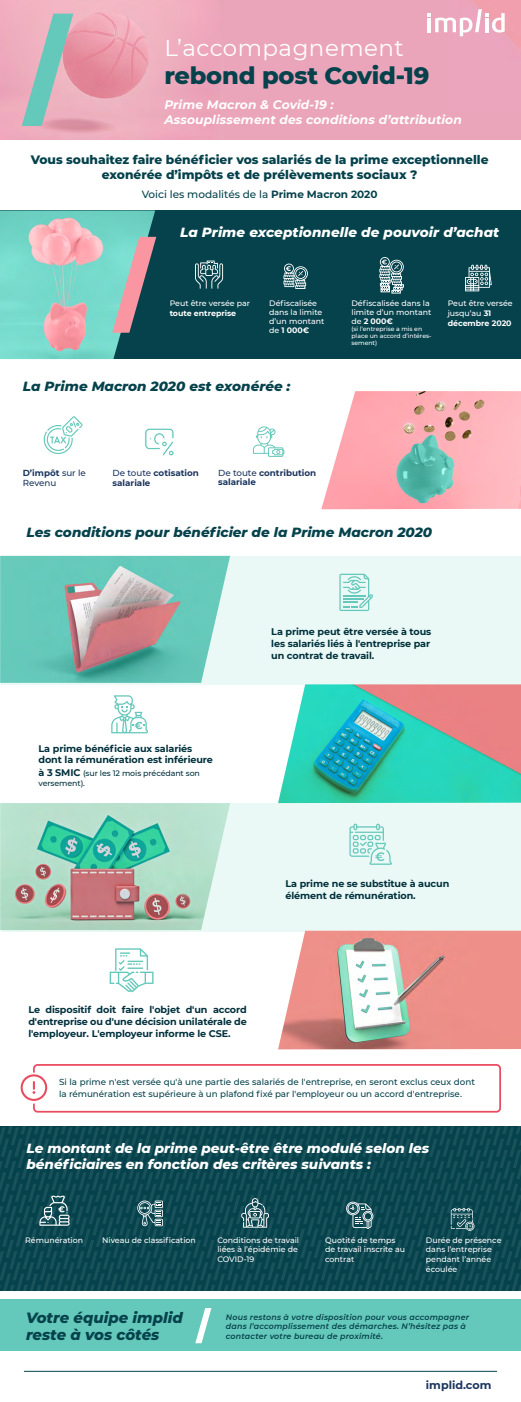
<style>
.page{position:relative;width:521px;height:1402px;background:#fff}
.page>*{position:absolute;margin:0;border:0;box-sizing:border-box;transform-origin:0 0}
.t1{font:800 24.06px "Montserrat";letter-spacing:-.01em;color:#05424c}
.t2{font:22.93px "Montserrat";letter-spacing:.02em;color:#fff}
.t3{font:italic 800 14.88px/16.6px "Montserrat";color:#05424c}
.t4{font:italic 800 13.56px/15.8px "Montserrat";color:#fff}
.t5{font:italic 800 13.56px "Montserrat";color:#05424c}
.t6{font:800 12.25px/14.9px "Montserrat";color:#05424c;text-align:center}
.t7{font:italic 700 12.25px/14.9px "Montserrat";letter-spacing:.01em;color:#fff}
.t8{font:700 11.11px "Montserrat";color:#1c355e}
.t9{font:500 10.5px "Montserrat";color:#05424c}
.t10{font:700 9.62px/12.2px "Montserrat";letter-spacing:-.01em;color:#00303c;text-align:justify}
.t11{font:500 8.75px/11.4px "Montserrat";color:#05424c}
.t12{font:700 8.75px/9.6px "Montserrat";color:#1c355e}
.t13{font:500 8.75px/9.6px "Montserrat";color:#1c355e}
.t14{font:500 7.88px/9.6px "Montserrat";color:#fff}
.t15{font:italic 600 7.88px/9.5px "Montserrat";letter-spacing:.025em;color:#05424c}
.t16{font:500 7.88px/10.5px "Montserrat";letter-spacing:-.01em;color:#00303c}
.t17{font:700 7.88px "Montserrat";color:#fff}
.t18{font:500 6.12px/7px "Montserrat";color:#fff}
.s1{font-weight:700}
.s2{font-weight:500}
.s3{font-weight:700;font-size:9.62px}
</style>
<div class="page">
<div style="left:0;top:556px;width:521px;height:128px;background:#eaf9f6"></div>
<div style="left:2px;top:803px;width:519px;height:128px;background:#eaf9f6"></div>
<hr style="left:24px;top:1370px;width:473px;height:1px;background:#05424c">
<img style="left:0;top:0;width:521px;height:140px">
<svg style="left:22px;top:14px;width:51px;height:112px;background:#b7b6b9"></svg>
<svg style="left:427px;top:9px;width:78px;height:27px"></svg>
<div style="left:0;top:210px;width:521px;height:149px;background:#05424c"></div>
<img style="left:0;top:210px;width:155px;height:149px">
<svg style="left:112px;top:237px;width:44px;height:96px"></svg>
<img style="left:278px;top:684px;width:243px;height:119px">
<img style="left:0;top:556px;width:230px;height:127px">
<div style="left:0;top:1299px;width:521px;height:51px;background:#64c8ba"></div>
<svg style="left:195px;top:1308px;width:16px;height:35px"></svg>
<svg style="left:195px;top:260px;width:28px;height:28px"></svg>
<svg style="left:465px;top:265px;width:27px;height:26px"></svg>
<svg style="left:283px;top:263px;width:25px;height:26px"></svg>
<img style="left:321px;top:391px;width:200px;height:118px">
<svg style="left:43px;top:416px;width:40px;height:38px"></svg>
<svg style="left:145px;top:428px;width:29px;height:28px"></svg>
<svg style="left:253px;top:426px;width:31px;height:31px"></svg>
<svg style="left:339px;top:573px;width:34px;height:38px"></svg>
<img style="left:0;top:803px;width:230px;height:127px">
<svg style="left:111px;top:695px;width:37px;height:38px"></svg>
<img style="left:278px;top:930px;width:243px;height:119px">
<svg style="left:110px;top:948px;width:43px;height:44px"></svg>
<svg style="left:21px;top:1074px;width:26px;height:26px"></svg>
<div style="left:33px;top:1064px;width:468px;height:48px;border:2px solid #e94b5e;border-radius:4px"></div>
<svg style="left:0;top:1126px;width:521px;height:165px;background:#0f4a53"></svg>
<svg style="left:379px;top:257px;width:25px;height:36px"></svg>
<svg style="left:349px;top:823px;width:43px;height:41px"></svg>
<h2 class="t2" style="left:164px;top:32px;width:241px">L’accompagnement</h2>
<h1 class="t1" style="left:164px;top:57px;width:267px">rebond post Covid-19</h1>
<h3 class="t7" style="left:164px;top:97px;width:299px">Prime Macron &amp; Covid-19 :<br>Assouplissement des conditions d’attribution</h3>
<h3 class="t6" style="left:31px;top:152px;width:459px">Vous souhaitez faire bénéficier vos salariés de la prime exceptionnelle exonérée d’impôts et de prélèvements sociaux ?</h3>
<h3 class="t9" style="left:142px;top:187px;width:237px">Voici les modalités de la <span class="s1">Prime Macron 2020</span></h3>
<h3 class="t4" style="left:180px;top:223px;width:321px">La Prime exceptionnelle de pouvoir d’achat</h3>
<p class="t14" style="left:170px;top:298px;width:82px">Peut être versée par</p>
<p class="t17" style="left:170px;top:307px;width:68px">toute entreprise</p>
<p class="t14" style="left:269px;top:299px;width:57px;line-height:8.8px">Défiscalisée dans la limite d’un montant de <span class="s1">1 000€</span></p>
<p class="t14" style="left:351px;top:299px;width:81px;line-height:8.8px">Défiscalisée dans la limite d’un montant de <span class="s1">2 000€</span></p>
<p class="t18" style="left:351px;top:325px;width:82px">(si l’entreprise a mis en place un accord d’intéres&shy;sement)</p>
<h3 class="t5" style="left:23px;top:376px;width:269px">La Prime Macron 2020 est exonérée :</h3>
<p class="t14" style="left:448px;top:298px;width:66px">Peut être versée jusqu’au <span class="s1">31 décembre 2020</span></p>
<p class="t13" style="left:23px;top:468px;width:65px"><span class="s1">D’impôt</span> sur le<br>Revenu</p>
<p class="t12" style="left:113px;top:467px;width:88px"><span class="s2">De toute</span> cotisation salariale</p>
<p class="t12" style="left:218px;top:467px;width:100px"><span class="s2">De toute</span> contribution salariale</p>
<h3 class="t5" style="left:27px;top:522px;width:407px">Les conditions pour bénéficier de la Prime Macron 2020</h3>
<p class="t10" style="left:39px;top:742px;width:176px;line-height:11.4px">La prime bénéficie aux salariés dont la rémunération est inférieure</p>
<p class="t16" style="left:39px;top:767px;width:163px"><span class="s3">à 3 SMIC</span> (sur les 12 mois précédant son versement).</p>
<p class="t10" style="left:271px;top:624px;width:162px">La prime peut être versée à tous les salariés liés à l'entreprise par un contrat de travail.</p>
<p class="t10" style="left:285px;top:876px;width:165px">La prime ne se substitue à aucun élément de rémunération.</p>
<p class="t10" style="left:28px;top:1002px;width:220px">Le dispositif doit faire l'objet d'un accord d'entreprise ou d'une décision unilatérale de l'employeur. L'employeur informe le CSE.</p>
<p class="t11" style="left:59px;top:1076px;width:417px">Si la prime n'est versée qu'à une partie des salariés de l'entreprise, en seront exclus ceux dont la rémunération est supérieure à un plafond fixé par l'employeur ou un accord d'entreprise.</p>
<h3 class="t4" style="left:27px;top:1139px;width:404px">Le montant de la prime peut-être être modulé selon les bénéficiaires en fonction des critères suivants :</h3>
<p class="t14" style="left:25px;top:1234px;width:59px">Rémunération</p>
<p class="t14" style="left:102px;top:1234px;width:95px">Niveau de classification</p>
<p class="t14" style="left:217px;top:1234px;width:83px">Conditions de travail liées à l’épidémie de<br>COVID-19</p>
<p class="t14" style="left:325px;top:1234px;width:81px">Quotité de temps de travail inscrite au contrat</p>
<p class="t14" style="left:426px;top:1234px;width:77px">Durée de présence dans l’entreprise pendant l’année écoulée</p>
<h3 class="t3" style="left:26px;top:1308px;width:158px">Votre équipe implid reste à vos côtés</h3>
<p class="t15" style="left:226px;top:1311px;width:245px">Nous restons à votre disposition pour vous accompagner dans l’accomplissement des démarches. N’hésitez pas à contacter votre bureau de proximité.</p>
<h3 class="t8" style="left:426px;top:1376px;width:67px">implid.com</h3>
</div>
